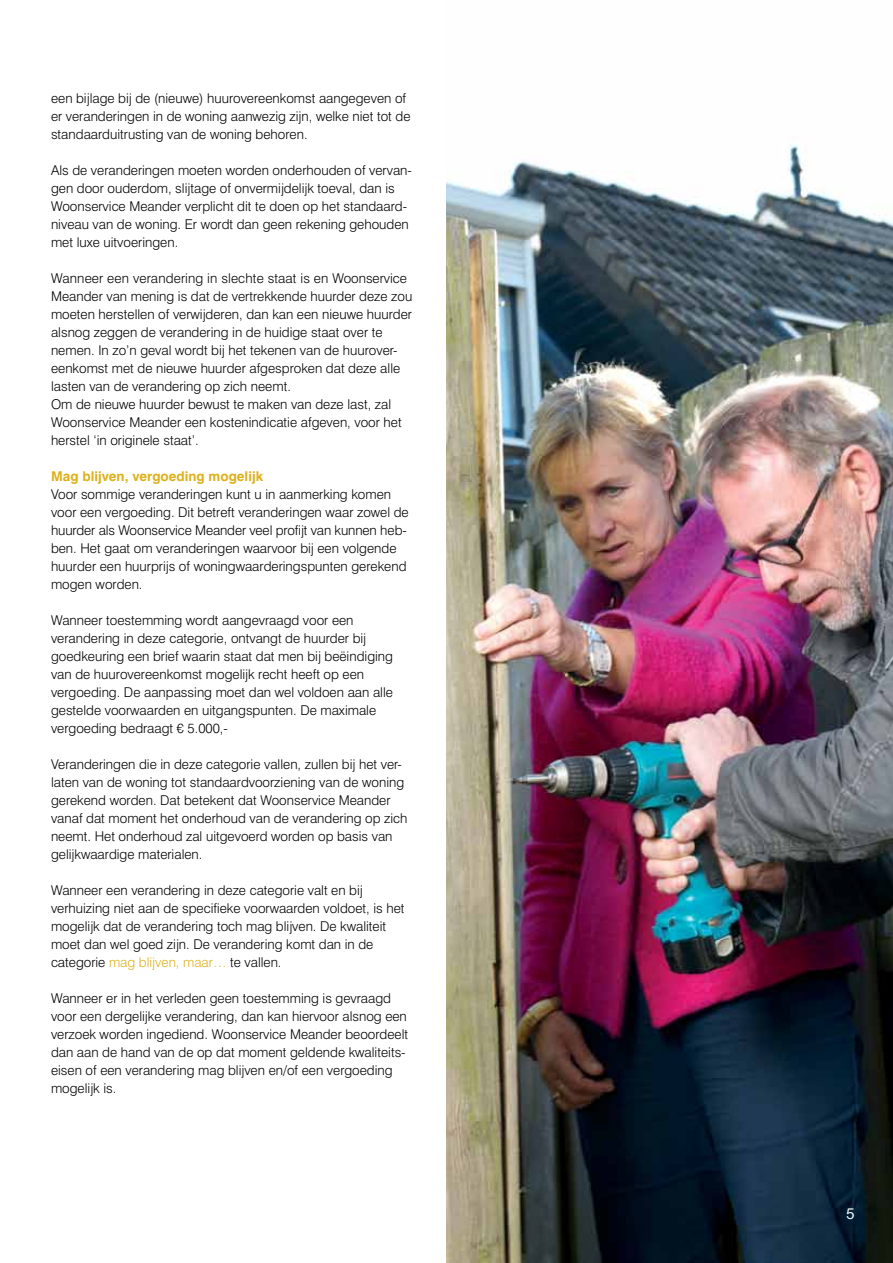
<style>
.page{position:relative;width:893px;height:1263px;background:#fff}
.page>*{position:absolute;margin:0;border:0;box-sizing:border-box;transform-origin:0 0}
.t1{font:15px "Arial Rounded MT Std";color:#fff}
.t2{font:300 13.5px/18px "Swiss 721 BT";color:#000}
.t3{font:700 13.5px "Swiss 721 BT";color:#ddb11b}
.s1{color:#ddb11b}
</style>
<div class="page">
<img style="left:446px;top:144px;width:447px;height:1119px">
<p class="t2" style="left:51px;top:89px;width:361px">een bijlage bij de (nieuwe) huurovereenkomst aangegeven of er veranderingen in de woning aanwezig zijn, welke niet tot de standaarduitrusting van de woning behoren.</p>
<p class="t2" style="left:51px;top:161px;width:362px">Als de veranderingen moeten worden onderhouden of vervan&shy;gen door ouderdom, slijtage of onvermijdelijk toeval, dan is Woonservice Meander verplicht dit te doen op het standaard&shy;niveau van de woning. Er wordt dan geen rekening gehouden met luxe uitvoeringen.</p>
<p class="t2" style="left:51px;top:269px;width:363px">Wanneer een verandering in slechte staat is en Woonservice Meander van mening is dat de vertrekkende huurder deze zou moeten herstellen of verwijderen, dan kan een nieuwe huurder alsnog zeggen de verandering in de huidige staat over te nemen. In zo’n geval wordt bij het tekenen van de huurover&shy;eenkomst met de nieuwe huurder afgesproken dat deze alle lasten van de verandering op zich neemt.<br>Om de nieuwe huurder bewust te maken van deze last, zal Woonservice Meander een kostenindicatie afgeven, voor het herstel ‘in originele staat’.</p>
<p class="t3" style="left:51px;top:468px;width:214px">Mag blijven, vergoeding mogelijk</p>
<p class="t2" style="left:51px;top:485px;width:359px">Voor sommige veranderingen kunt u in aanmerking komen voor een vergoeding. Dit betreft veranderingen waar zowel de huurder als Woonservice Meander veel profijt van kunnen heb&shy;ben. Het gaat om veranderingen waarvoor bij een volgende huurder een huurprijs of woningwaarderingspunten gerekend mogen worden.</p>
<p class="t2" style="left:51px;top:611px;width:343px">Wanneer toestemming wordt aangevraagd voor een verandering in deze categorie, ontvangt de huurder bij goedkeuring een brief waarin staat dat men bij beëindiging van de huurovereenkomst mogelijk recht heeft op een vergoeding. De aanpassing moet dan wel voldoen aan alle gestelde voorwaarden en uitgangspunten. De maximale vergoeding bedraagt € 5.000,-</p>
<p class="t2" style="left:51px;top:755px;width:358px">Veranderingen die in deze categorie vallen, zullen bij het ver&shy;laten van de woning tot standaardvoorziening van de woning gerekend worden. Dat betekent dat Woonservice Meander vanaf dat moment het onderhoud van de verandering op zich neemt. Het onderhoud zal uitgevoerd worden op basis van gelijkwaardige materialen.</p>
<p class="t2" style="left:51px;top:881px;width:355px">Wanneer een verandering in deze categorie valt en bij verhuizing niet aan de specifieke voorwaarden voldoet, is het mogelijk dat de verandering toch mag blijven. De kwaliteit moet dan wel goed zijn. De verandering komt dan in de categorie <span class="s1">mag blijven, maar…</span> te vallen.</p>
<p class="t2" style="left:51px;top:989px;width:359px">Wanneer er in het verleden geen toestemming is gevraagd voor een dergelijke verandering, dan kan hiervoor alsnog een verzoek worden ingediend. Woonservice Meander beoordeelt dan aan de hand van de op dat moment geldende kwaliteits&shy;eisen of een verandering mag blijven en/of een vergoeding mogelijk is.</p>
<p class="t1" style="left:846px;top:1205px;width:10px">5</p>
</div>
